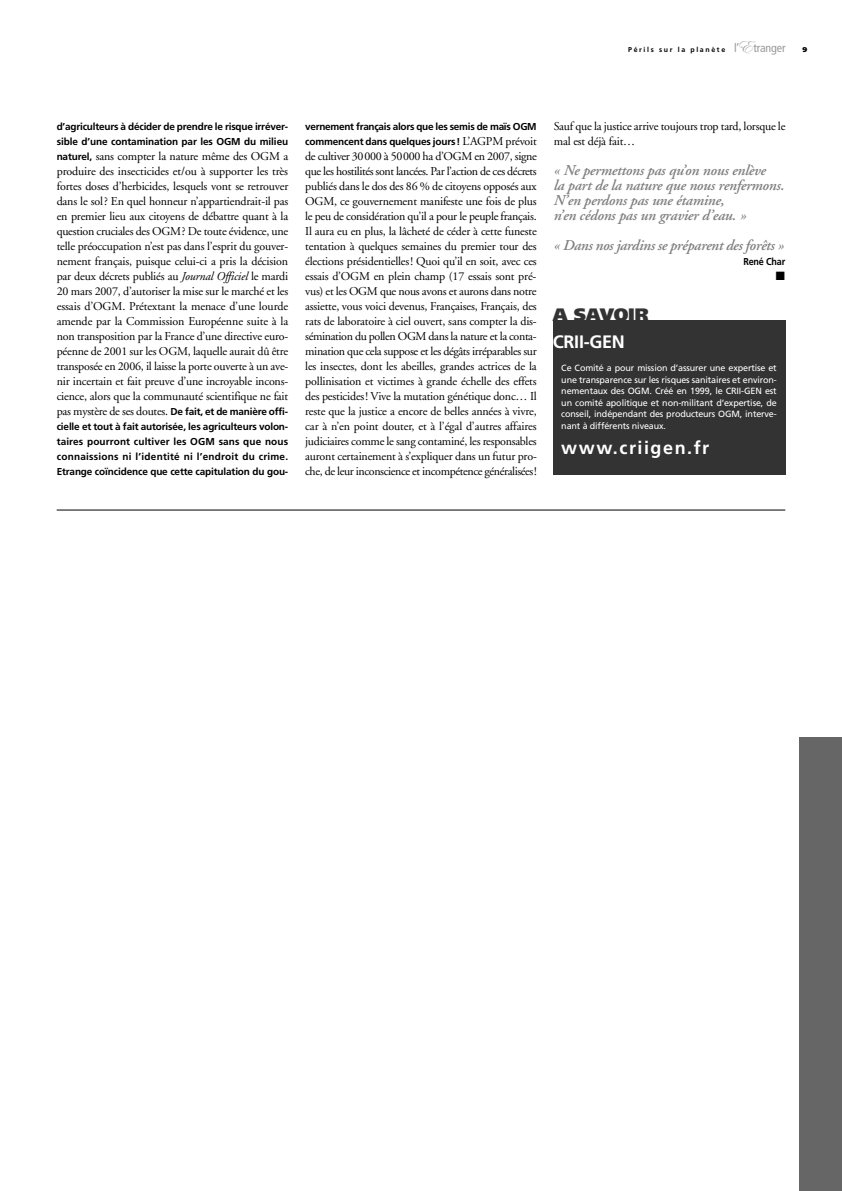
<style>
.page{position:relative;width:842px;height:1191px;background:#fff}
.page>*{position:absolute;margin:0;border:0;box-sizing:border-box;transform-origin:0 0}
.t1{font:700 18px "Frutiger";letter-spacing:.085em;color:#fff}
.t2{font:900 18px "Frutiger";letter-spacing:-.015em;color:#333}
.t3{font:italic 600 15px/15px "Adobe Garamond";letter-spacing:-.015em;color:#808080}
.t4{font:12px/15px "Adobe Garamond";letter-spacing:-.02em;color:#000;text-align:justify}
.t5{font:12px "Zapf Dingbats";color:#000}
.t6{font:700 10px/15px "Frutiger";letter-spacing:-.02em;color:#000}
.t7{font:700 10px "Frutiger";letter-spacing:-.02em;color:#000;scale:.9 1}
.t8{font:9px/11.5px "Frutiger";letter-spacing:-.015em;color:#fff;text-align:justify}
.t9{font:700 7px "Frutiger";letter-spacing:.235em;color:#000}
.t10{font:900 7px "Frutiger";color:#000}
.s1{font-weight:400;font-stretch:condensed;font-size:12px;color:#999}
.s2{font-family:"Edwardian Script ITC";font-weight:400;font-size:18px;color:#999}
.s3{font-family:"Frutiger";font-weight:700;font-size:10px}
.s4{font-style:italic}
.s5{font-family:"Adobe Garamond";font-weight:400;font-size:12px}
</style>
<div class="page">
<div style="left:799px;top:737px;width:43px;height:454px;background:#666"></div>
<div style="left:553px;top:321px;width:232px;height:154px;background:#333"></div>
<hr style="left:57px;top:509px;width:728px;height:1px;background:#000">
<p class="t9" style="left:628px;top:47px;width:159px">Périls sur la planète <span class="s1">l’</span><span class="s2">E</span><span class="s1">tranger</span></p>
<p class="t10" style="left:802px;top:47px;width:6px">9</p>
<p class="t6" style="left:57px;top:120px;width:233px">d’agriculteurs à décider de prendre le risque irréver&shy;sible d’une contamination par les OGM du milieu</p>
<p class="t4" style="left:57px;top:150px;width:233px"><span class="s3">naturel,</span> sans compter la nature même des OGM a produire des insecticides et/ou à supporter les très fortes doses d’herbicides, lesquels vont se retrouver dans le sol? En quel honneur n’appartiendrait-il pas en premier lieu aux citoyens de débattre quant à la question cruciales des OGM? De toute évidence, une telle préoccupation n’est pas dans l’esprit du gouver&shy;nement français, puisque celui-ci a pris la décision par deux décrets publiés au <span class="s4">Journal Officiel</span> le mardi 20 mars 2007, d’autoriser la mise sur le marché et les essais d’OGM. Prétextant la menace d’une lourde amende par la Commission Européenne suite à la non transposition par la France d’une directive euro&shy;péenne de 2001 sur les OGM, laquelle aurait dû être transposée en 2006, il laisse la porte ouverte à un ave&shy;nir incertain et fait preuve d’une incroyable incons&shy;cience, alors que la communauté scientifique ne fait</p>
<p class="t6" style="left:57px;top:405px;width:233px;text-align:justify"><span class="s5">pas mystère de ses doutes.</span> De fait, et de manière offi&shy;cielle et tout à fait autorisée, les agriculteurs volon&shy;taires pourront cultiver les OGM sans que nous connaissions ni l’identité ni l’endroit du crime.<br>Etrange coïncidence que cette capitulation du gou-</p>
<p class="t6" style="left:305px;top:120px;width:233px">vernement français alors que les semis de maïs OGM commencent dans quelques jours! <span class="s5">L’AGPM prévoit</span></p>
<p class="t4" style="left:305px;top:150px;width:233px">de cultiver 30000 à 50000 ha d’OGM en 2007, signe que les hostilités sont lancées. Par l’action de ces décrets publiés dans le dos des 86 % de citoyens opposés aux OGM, ce gouvernement manifeste une fois de plus le peu de considération qu’il a pour le peuple français.<br>Il aura eu en plus, la lâcheté de céder à cette funeste tentation à quelques semaines du premier tour des élections présidentielles! Quoi qu’il en soit, avec ces essais d’OGM en plein champ (17 essais sont pré&shy;vus) et les OGM que nous avons et aurons dans notre assiette, vous voici devenus, Françaises, Français, des rats de laboratoire à ciel ouvert, sans compter la dis&shy;sémination du pollen OGM dans la nature et la conta&shy;mination que cela suppose et les dégâts irréparables sur les insectes, dont les abeilles, grandes actrices de la pollinisation et victimes à grande échelle des effets des pesticides! Vive la mutation génétique donc… Il reste que la justice a encore de belles années à vivre, car à n’en point douter, et à l’égal d’autres affaires judiciaires comme le sang contaminé, les responsables auront certainement à s’expliquer dans un futur pro&shy;che, de leur inconscience et incompétence généralisées!</p>
<p class="t4" style="left:554px;top:120px;width:233px">Sauf que la justice arrive toujours trop tard, lorsque le mal est déjà fait…</p>
<p class="t3" style="left:554px;top:164px;width:232px">« Ne permettons pas qu’on nous enlève<br>la part de la nature que nous renfermons.<br>N’en perdons pas une étamine,<br>n’en cédons pas un gravier d’eau. »</p>
<p class="t3" style="left:554px;top:239px;width:232px">« Dans nos jardins se préparent des forêts »</p>
<p class="t7" style="left:743px;top:258px;width:48px">René Char</p>
<p class="t5" style="left:776px;top:269px;width:11px">■</p>
<h1 class="t2" style="left:553px;top:307px;width:97px">A SAVOIR</h1>
<h1 class="t1" style="left:553px;top:335px;width:74px">CRII-GEN</h1>
<p class="t8" style="left:561px;top:363px;width:217px">Ce Comité a pour mission d’assurer une expertise et une transparence sur les risques sanitaires et environ&shy;nementaux des OGM. Créé en 1999, le CRII-GEN est un comité apolitique et non-militant d’expertise, de conseil, indépendant des producteurs OGM, interve&shy;nant à différents niveaux.</p>
<h1 class="t1" style="left:561px;top:441px;width:149px">www.criigen.fr</h1>
</div>
